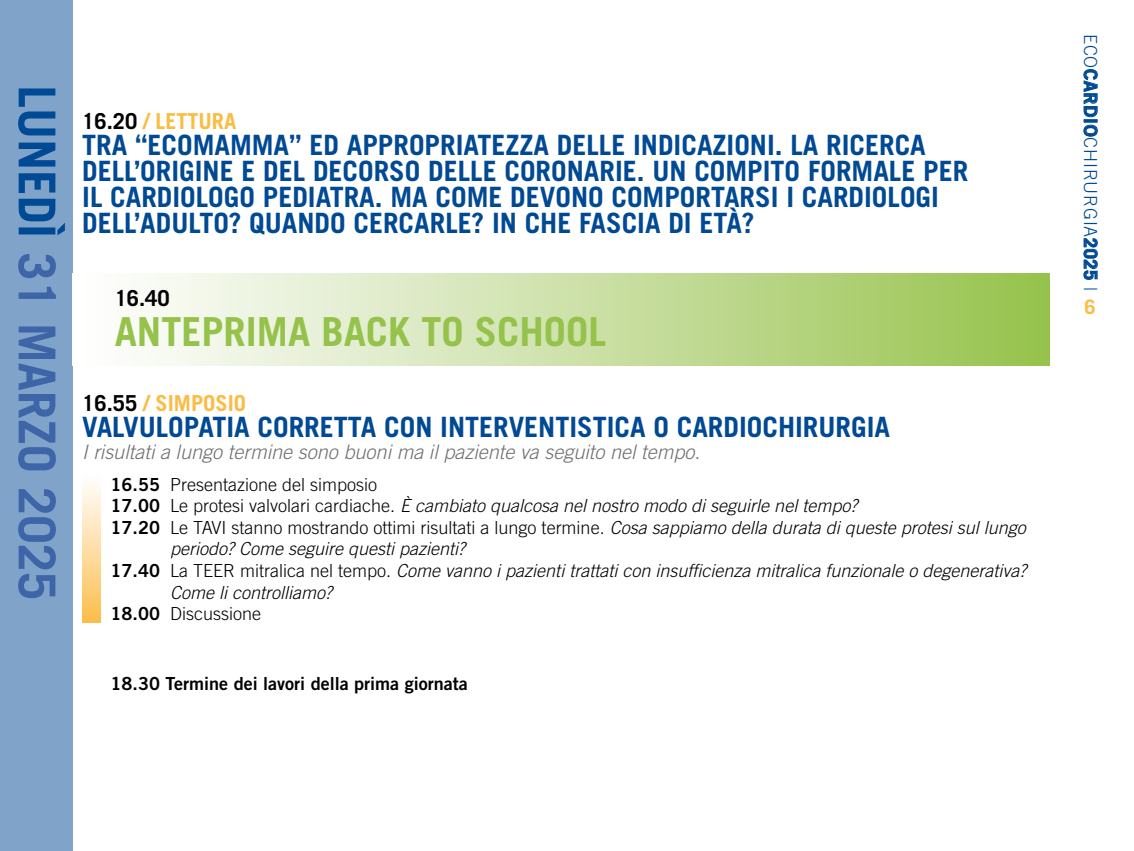
<style>
.page{position:relative;width:1134px;height:851px;background:#fff}
.page>*{position:absolute;margin:0;border:0;box-sizing:border-box;transform-origin:0 0}
.t1{font:700 50.8px "Trade Gothic LT Std";color:#3e65a8}
.t2{font:700 40px "Trade Gothic LT Std";color:#94c24a}
.t3{font:700 28px/26px "Trade Gothic LT Std";color:#004994}
.t4{font:700 22px "Trade Gothic LT Std";color:#fbbc43}
.t5{font:700 22px "Trade Gothic LT Std";color:#000}
.t6{font:italic 300 20px "Trade Gothic LT Std";color:#706f6f}
.t7{font:700 20px "Trade Gothic LT Std";color:#fbbc43}
.t8{font:italic 300 18px "Trade Gothic LT Std";color:#000}
.t9{font:300 18px "Trade Gothic LT Std";color:#000}
.t10{font:18px "Trade Gothic LT Std Bd 2";color:#000}
.t11{font:300 18px "Trade Gothic LT Std";letter-spacing:.04em;color:#004994}
.s1{color:#004994}
.s2{color:#000}
.s3{font-family:"Trade Gothic LT Std Bd 2";font-weight:400}
.s4{font-family:"Trade Gothic LT Std Bd 2";font-weight:400;font-style:normal}
.s5{font-style:normal}
.s6{font-style:italic}
.s7{font-weight:700}
</style>
<div class="page">
<div style="left:82px;top:473px;width:18px;height:149px;background:linear-gradient(to bottom,#fff,#fcbe4d)"></div>
<div style="left:0;top:0;width:73px;height:850px;background:#80a4c9"></div>
<div style="left:73px;top:273px;width:976px;height:92px;background:linear-gradient(to right,#fff,#98c34f)"></div>
<hr style="left:1133px;top:0;width:1px;height:850px;background:#004994">
<h1 class="t1" style="left:68px;top:85px;width:516px;rotate:90deg"><span class="s1">LUNEDÌ</span> 31 MARZO 2025</h1>
<p class="t4" style="left:82px;top:108px;width:156px"><span class="s2">16.20</span> / LETTURA</p>
<p class="t3" style="left:82px;top:132px;width:887px">TRA “ECOMAMMA” ED APPROPRIATEZZA DELLE INDICAZIONI. LA RICERCA DELL’ORIGINE E DEL DECORSO DELLE CORONARIE. UN COMPITO FORMALE PER IL CARDIOLOGO PEDIATRA. MA COME DEVONO COMPORTARSI I CARDIOLOGI DELL’ADULTO? QUANDO CERCARLE? IN CHE FASCIA DI ETÀ?</p>
<p class="t5" style="left:115px;top:284px;width:57px">16.40</p>
<h2 class="t2" style="left:115px;top:306px;width:493px">ANTEPRIMA BACK TO SCHOOL</h2>
<p class="t4" style="left:82px;top:389px;width:165px"><span class="s2">16.55</span> / SIMPOSIO</p>
<p class="t3" style="left:82px;top:413px;width:809px">VALVULOPATIA CORRETTA CON INTERVENTISTICA O CARDIOCHIRURGIA</p>
<p class="t6" style="left:82px;top:440px;width:619px">I risultati a lungo termine sono buoni ma il paziente va seguito nel tempo.</p>
<p class="t9" style="left:111px;top:473px;width:268px"><span class="s3">16.55</span> Presentazione del simposio</p>
<p class="t8" style="left:111px;top:495px;width:748px"><span class="s4">17.00</span> <span class="s5">Le protesi valvolari cardiache.</span> È cambiato qualcosa nel nostro modo di seguirle nel tempo?</p>
<p class="t9" style="left:111px;top:516px;width:917px"><span class="s3">17.20</span> Le TAVI stanno mostrando ottimi risultati a lungo termine. <span class="s6">Cosa sappiamo della durata di queste protesi sul lungo</span></p>
<p class="t8" style="left:170px;top:538px;width:297px">periodo? Come seguire questi pazienti?</p>
<p class="t8" style="left:111px;top:560px;width:917px"><span class="s4">17.40</span> <span class="s5">La TEER mitralica nel tempo.</span> Come vanno i pazienti trattati con insufficienza mitralica funzionale o degenerativa?</p>
<p class="t8" style="left:170px;top:581px;width:163px">Come li controlliamo?</p>
<p class="t9" style="left:111px;top:603px;width:152px"><span class="s3">18.00</span> Discussione</p>
<p class="t10" style="left:111px;top:672px;width:359px">18.30 Termine dei lavori della prima giornata</p>
<p class="t11" style="left:1101px;top:34px;width:258px;rotate:90deg">ECO<span class="s3">CARDIO</span>CHIRURGIA<span class="s7">2025</span> |</p>
<p class="t7" style="left:1084px;top:294px;width:13px">6</p>
</div>
